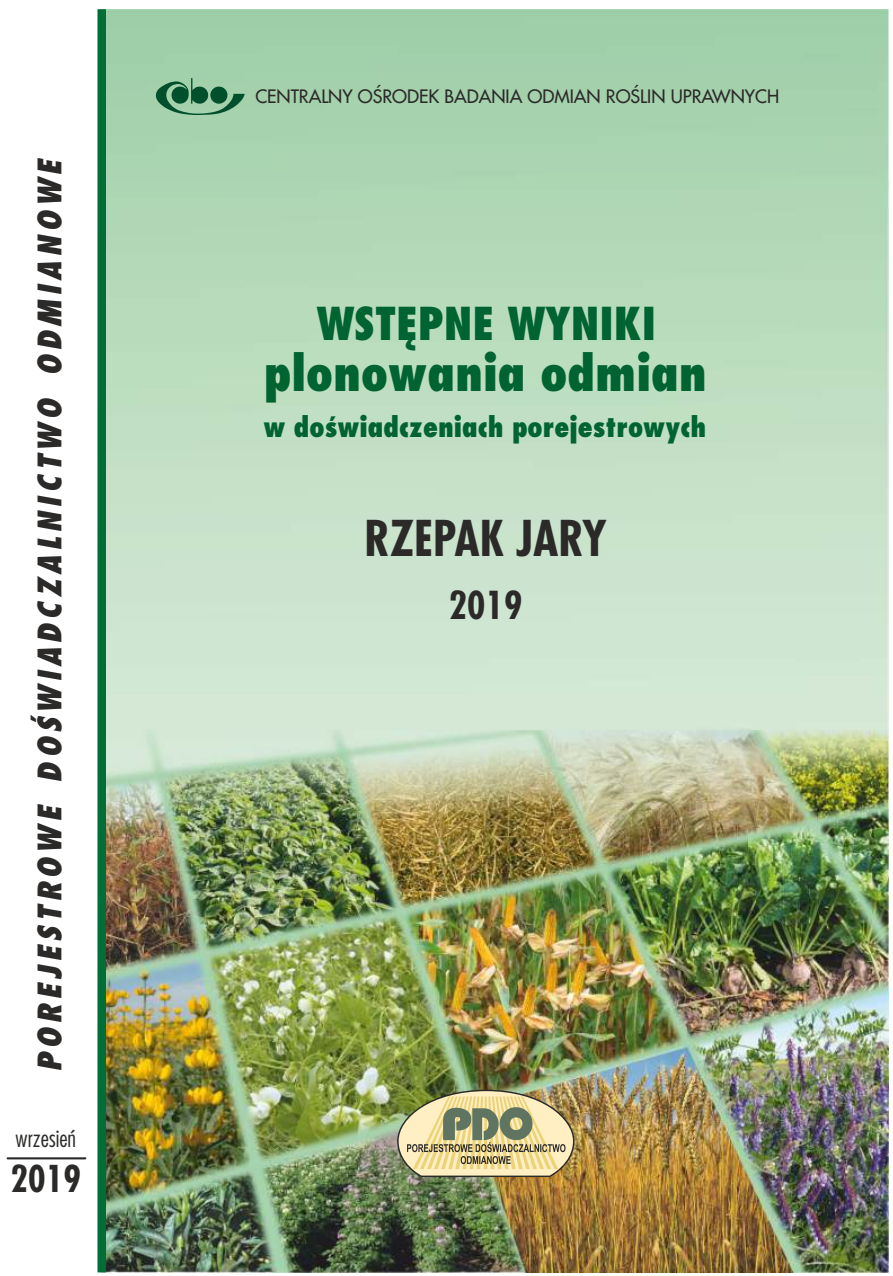
<style>
.page{position:relative;width:893px;height:1276px;background:#fff}
.page>*{position:absolute;margin:0;border:0;box-sizing:border-box;transform-origin:0 0}
.t1{font:800 48.75px "Fujiyama";color:#006332}
.t2{font:700 48px "Fujiyama";color:#2b2a29}
.t3{font:800 44.1px "Fujiyama";color:#006332}
.t4{font:700 37.5px "Fujiyama";color:#2b2a29}
.t5{font:700 36px "Fujiyama";color:#2b2a29}
.t6{font:italic 800 31.5px "Fujiyama";letter-spacing:.145em;color:#2b2a29}
.t7{font:800 27.6px "Fujiyama";color:#006332}
.t8{font:300 24px "Fujiyama";color:#2b2a29}
.t9{font:18px "Fujiyama 2";color:#2b2a29}
</style>
<div class="page">
<img style="left:106px;top:9px;width:783px;height:1263px">
<svg style="left:156px;top:78px;width:89px;height:37px;background:#649e7a"></svg>
<div style="left:97px;top:9px;width:9px;height:1263px;background:#006e36"></div>
<img style="left:396px;top:1088px;width:180px;height:90px">
<hr style="left:8px;top:1157px;width:77px;height:2px;background:#2b2a29">
<h3 class="t6" style="left:38px;top:1072px;width:914px;rotate:-90deg">POREJESTROWE DOŚWIADCZALNICTWO ODMIANOWE</h3>
<h3 class="t8" style="left:16px;top:1128px;width:62px">wrzesień</h3>
<h3 class="t5" style="left:11px;top:1164px;width:72px">2019</h3>
<p class="t9" style="left:255px;top:90px;width:525px">CENTRALNY OŚRODEK BADANIA ODMIAN ROŚLIN UPRAWNYCH</p>
<h3 class="t3" style="left:317px;top:307px;width:341px">WSTĘPNE WYNIKI</h3>
<h1 class="t1" style="left:264px;top:354px;width:445px">plonowania odmian</h1>
<h3 class="t7" style="left:263px;top:416px;width:444px">w doświadczeniach porejestrowych</h3>
<h2 class="t2" style="left:364px;top:520px;width:244px">RZEPAK JARY</h2>
<h3 class="t4" style="left:449px;top:590px;width:75px">2019</h3>
</div>
